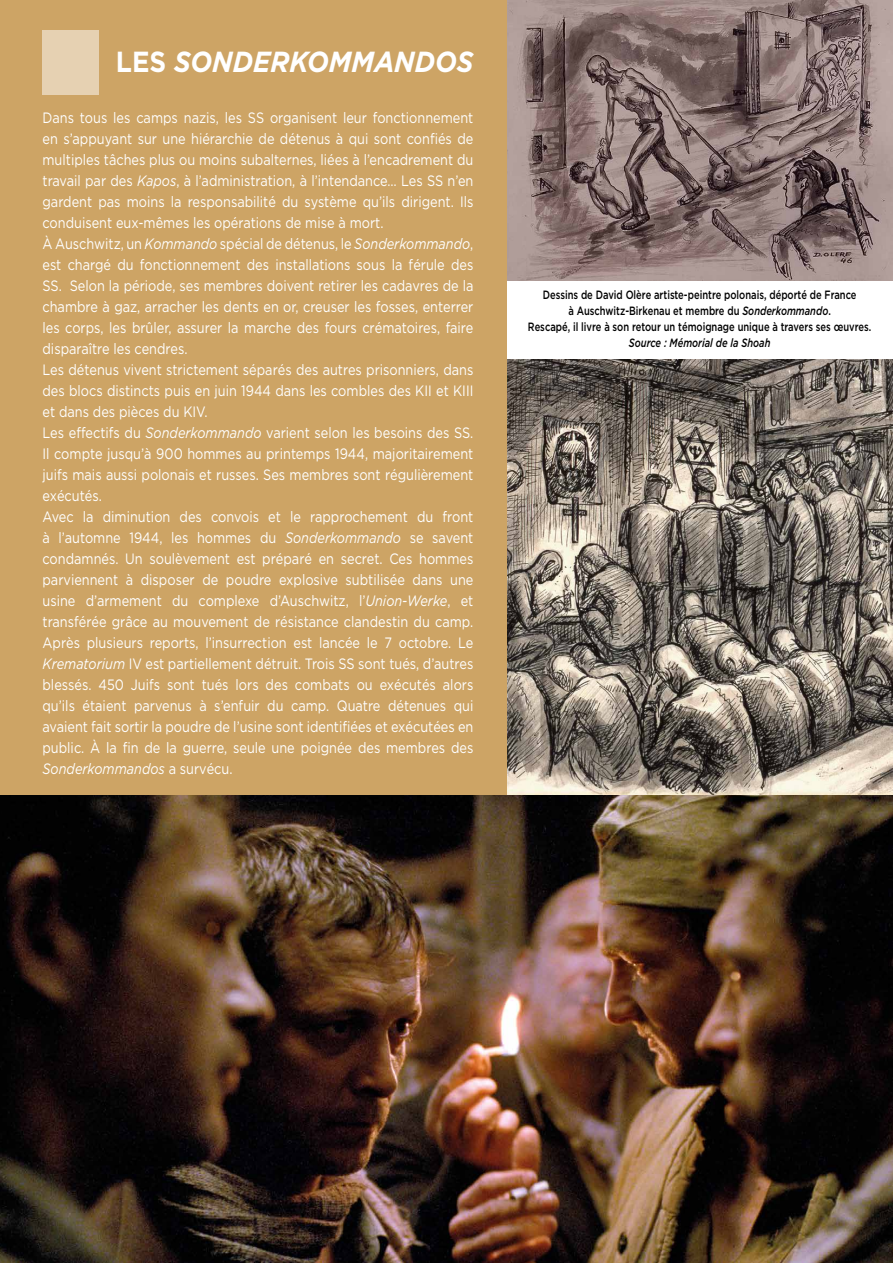
<style>
.page{position:relative;width:893px;height:1263px;background:#fff}
.page>*{position:absolute;margin:0;border:0;box-sizing:border-box;transform-origin:0 0}
.t1{font:italic 700 29.1px "Gotham";color:#fff;scale:.9 1}
.t2{font:15px/21px "Gotham";color:#fff;scale:.85 1}
.t3{font:500 12px/16.2px "Gotham";color:#000;text-align:center;scale:.78 1}
.t4{font:italic 500 12px "Gotham";color:#000;scale:.78 1}
.s1{font-style:normal}
.s2{font-style:italic}
</style>
<div class="page">
<img style="left:506px;top:359px;width:387px;height:436px">
<img style="left:506px;top:0;width:387px;height:281px">
<div style="left:0;top:0;width:506px;height:795px;background:#cda465"></div>
<div style="left:43px;top:30px;width:56px;height:65px;background:#e6d1b2"></div>
<img style="left:0;top:795px;width:892px;height:468px">
<h1 class="t1" style="left:116px;top:45px;width:399px"><span class="s1">LES</span> SONDERKOMMANDOS</h1>
<p class="t2" style="left:43px;top:107px;width:508px">Dans tous les camps nazis, les SS organisent leur fonctionnement en s’appuyant sur une hiérarchie de détenus à qui sont confiés de multiples tâches plus ou moins subalternes, liées à l’encadrement du travail par des <span class="s2">Kapos</span>, à l’administration, à l’intendance… Les SS n’en gardent pas moins la responsabilité du système qu’ils dirigent. Ils conduisent eux-mêmes les opérations de mise à mort.<br>À Auschwitz, un <span class="s2">Kommando</span> spécial de détenus, le <span class="s2">Sonderkommando</span>, est chargé du fonctionnement des installations sous la férule des SS. Selon la période, ses membres doivent retirer les cadavres de la chambre à gaz, arracher les dents en or, creuser les fosses, enterrer les corps, les brûler, assurer la marche des fours crématoires, faire disparaître les cendres.<br>Les détenus vivent strictement séparés des autres prisonniers, dans des blocs distincts puis en juin 1944 dans les combles des KII et KIII et dans des pièces du KIV.<br>Les effectifs du <span class="s2">Sonderkommando</span> varient selon les besoins des SS.<br>Il compte jusqu’à 900 hommes au printemps 1944, majoritairement juifs mais aussi polonais et russes. Ses membres sont régulièrement exécutés.<br>Avec la diminution des convois et le rapprochement du front à l’automne 1944, les hommes du <span class="s2">Sonderkommando</span> se savent condamnés. Un soulèvement est préparé en secret. Ces hommes parviennent à disposer de poudre explosive subtilisée dans une usine d’armement du complexe d’Auschwitz, l’<span class="s2">Union-Werke</span>, et transférée grâce au mouvement de résistance clandestin du camp.<br>Après plusieurs reports, l’insurrection est lancée le 7 octobre. Le <span class="s2">Krematorium</span> IV est partiellement détruit. Trois SS sont tués, d’autres blessés. 450 Juifs sont tués lors des combats ou exécutés alors qu’ils étaient parvenus à s’enfuir du camp. Quatre détenues qui avaient fait sortir la poudre de l’usine sont identifiées et exécutées en public. À la fin de la guerre, seule une poignée des membres des <span class="s2">Sonderkommandos</span> a survécu.</p>
<p class="t3" style="left:528px;top:286px;width:442px">Dessins de David Olère artiste-peintre polonais, déporté de France<br>à Auschwitz-Birkenau et membre du <span class="s2">Sonderkommando</span>.<br>Rescapé, il livre à son retour un témoignage unique à travers ses œuvres.</p>
<p class="t4" style="left:629px;top:336px;width:183px">Source : Mémorial de la Shoah</p>
</div>
